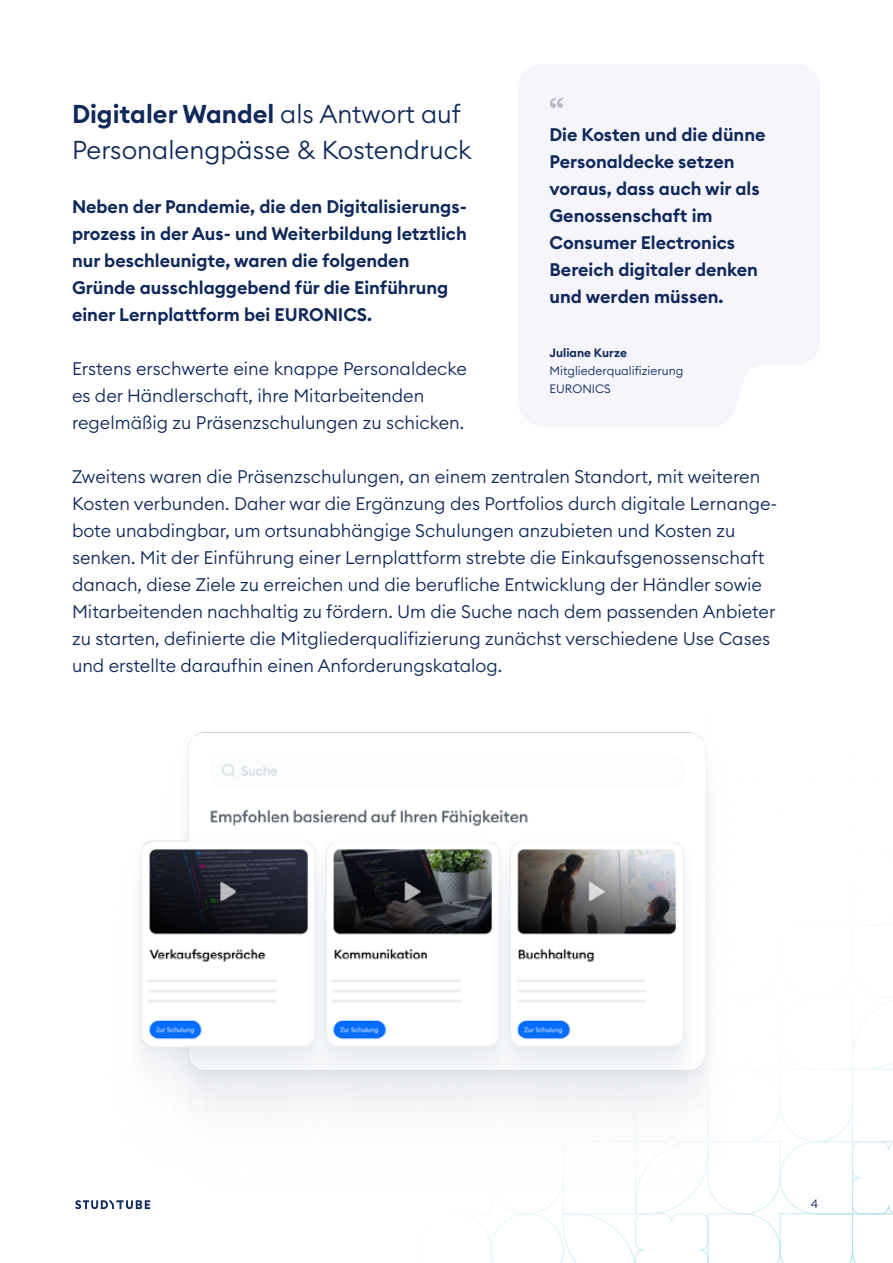
<style>
.page{position:relative;width:893px;height:1263px;background:#fff}
.page>*{position:absolute;margin:0;border:0;box-sizing:border-box;transform-origin:0 0}
.t1{font:300 25.5px/36px "Euclid Circular B";color:#11295a}
.t2{font:300 18px/27px "Euclid Circular B";color:#11295a}
.t3{font:600 18px/27px "Euclid Circular B";color:#11295a}
.t4{font:300 12px/18px "Euclid Circular B";color:#11295a}
.t5{font:600 12px "Euclid Circular B";color:#11295a}
.s1{font-weight:600}
</style>
<div class="page">
<svg style="left:75px;top:1200px;width:27px;height:9px"></svg>
<svg style="left:472px;top:991px;width:420px;height:272px"></svg>
<div style="left:518px;top:64px;width:302px;height:362px;background:#f6f5fc;border-radius:24px"></div>
<svg style="left:550px;top:98px;width:13px;height:10px"></svg>
<img style="left:102px;top:732px;width:642px;height:478px">
<h1 class="t1" style="left:72px;top:96px;width:401px"><span class="s1">Digitaler Wandel</span> als Antwort auf<br>Personalengpässe &amp; Kostendruck</h1>
<p class="t3" style="left:72px;top:193px;width:396px">Neben der Pandemie, die den Digitalisierungs&shy;prozess in der Aus- und Weiterbildung letztlich nur beschleunigte, waren die folgenden Gründe ausschlaggebend für die Einführung einer Lernplattform bei EURONICS.</p>
<p class="t2" style="left:72px;top:355px;width:396px">Erstens erschwerte eine knappe Personaldecke es der Händlerschaft, ihre Mitarbeitenden regelmäßig zu Präsenzschulungen zu schicken.</p>
<p class="t3" style="left:549px;top:121px;width:217px">Die Kosten und die dünne<br>Personaldecke setzen voraus, dass auch wir als<br>Genossenschaft im<br>Consumer Electronics<br>Bereich digitaler denken und werden müssen.</p>
<p class="t5" style="left:549px;top:345px;width:79px">Juliane Kurze</p>
<p class="t4" style="left:549px;top:362px;width:135px">Mitgliederqualifizierung<br>EURONICS</p>
<p class="t2" style="left:72px;top:463px;width:707px">Zweitens waren die Präsenzschulungen, an einem zentralen Standort, mit weiteren Kosten verbunden. Daher war die Ergänzung des Portfolios durch digitale Lernange&shy;bote unabdingbar, um ortsunabhängige Schulungen anzubieten und Kosten zu senken. Mit der Einführung einer Lernplattform strebte die Einkaufsgenossenschaft danach, diese Ziele zu erreichen und die berufliche Entwicklung der Händler sowie Mitarbeitenden nachhaltig zu fördern. Um die Suche nach dem passenden Anbieter zu starten, definierte die Mitgliederqualifizierung zunächst verschiedene Use Cases und erstellte daraufhin einen Anforderungskatalog.</p>
<p class="t4" style="left:810px;top:1195px;width:9px">4</p>
</div>
